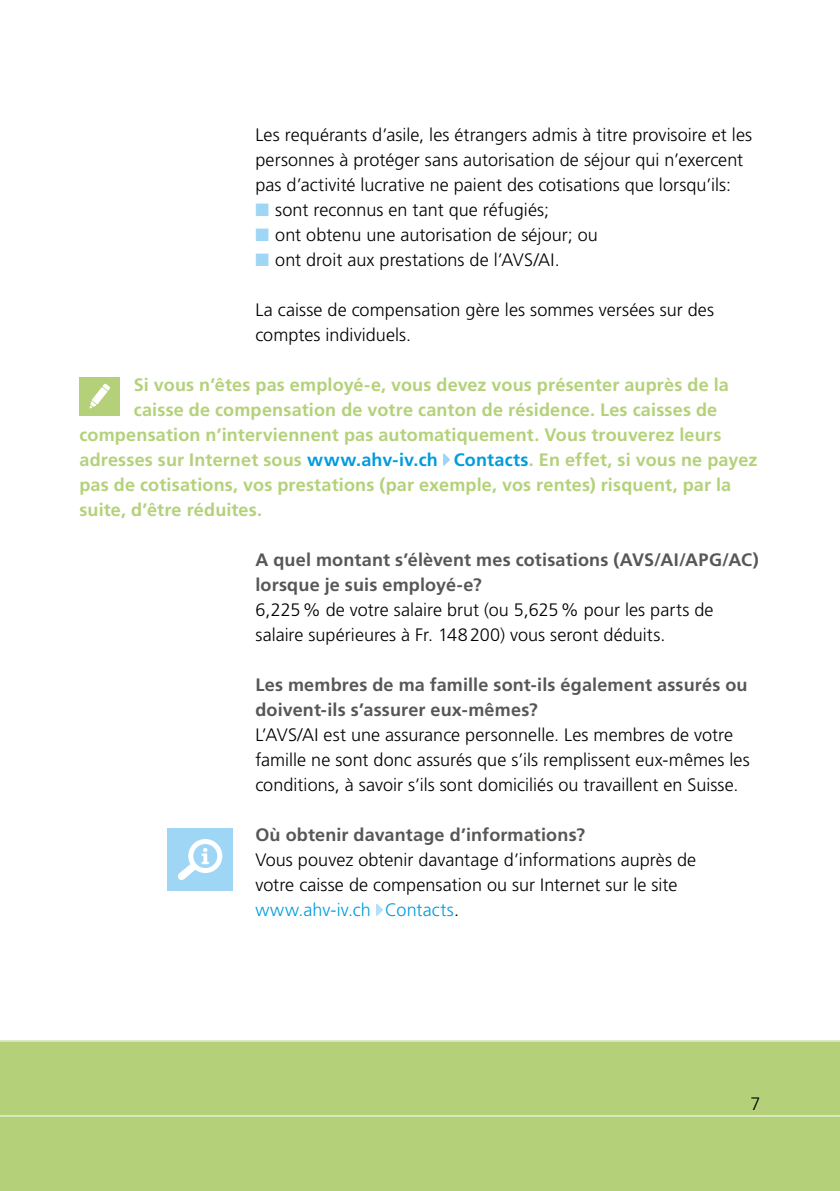
<style>
.page{position:relative;width:840px;height:1191px;background:#fff}
.page>*{position:absolute;margin:0;border:0;box-sizing:border-box;transform-origin:0 0}
.SEM_04_-_Fliesstext{font:300 18px/25px "Frutiger LT Std";letter-spacing:.005em;color:#000}
.SEM_11_-_BOX-A{font:700 18px "Frutiger LT Std";letter-spacing:.01em;color:#b4d17a}
.SEM_03_-_Untertitel{font:700 18px/25px "Frutiger LT Std";letter-spacing:.01em;color:#575756}
.s1{color:#9fd6f6}
.s2{color:#009cde}
</style>
<div class="page">
<div style="left:0;top:1041px;width:839px;height:150px;background:#b4d17a"></div>
<hr style="left:0;top:1115px;width:839px;height:1px;background:#fff">
<div style="left:167px;top:828px;width:65px;height:63px;background:#9fd6f6"></div>
<div style="left:188px;top:839px;width:34px;height:34px;border:5px solid #fff;border-radius:50%"></div>
<svg style="left:177px;top:847px;width:31px;height:33px"></svg>
<div style="left:79px;top:377px;width:40px;height:38px;background:#b4d17a"></div>
<svg style="left:89px;top:383px;width:21px;height:26px"></svg>
<svg style="left:443px;top:453px;width:7px;height:13px"></svg>
<svg style="left:376px;top:904px;width:7px;height:12px"></svg>
<p class="SEM_04_-_Fliesstext" style="left:255px;top:122px;width:498px">Les requérants d’asile, les étrangers admis à titre provisoire et les personnes à protéger sans autorisation de séjour qui n’exercent pas d’activité lucrative ne paient des cotisations que lorsqu’ils:</p>
<p class="SEM_04_-_Fliesstext" style="left:255px;top:197px;width:295px"><span class="s1">■</span> sont reconnus en tant que réfugiés;</p>
<p class="SEM_04_-_Fliesstext" style="left:255px;top:222px;width:344px"><span class="s1">■</span> ont obtenu une autorisation de séjour; ou</p>
<p class="SEM_04_-_Fliesstext" style="left:255px;top:247px;width:306px"><span class="s1">■</span> ont droit aux prestations de l’AVS/AI.</p>
<p class="SEM_04_-_Fliesstext" style="left:255px;top:297px;width:460px">La caisse de compensation gère les sommes versées sur des comptes individuels.</p>
<p class="SEM_11_-_BOX-A" style="left:134px;top:374px;width:596px">Si vous n’êtes pas employé-e, vous devez vous présenter auprès de la</p>
<p class="SEM_11_-_BOX-A" style="left:134px;top:399px;width:584px">caisse de compensation de votre canton de résidence. Les caisses de</p>
<p class="SEM_11_-_BOX-A" style="left:79px;top:424px;width:643px">compensation n’interviennent pas automatiquement. Vous trouverez leurs</p>
<p class="SEM_11_-_BOX-A" style="left:79px;top:449px;width:679px">adresses sur Internet sous <span class="s2">www.ahv-iv.ch Contacts</span>. En effet, si vous ne payez</p>
<p class="SEM_11_-_BOX-A" style="left:79px;top:474px;width:653px">pas de cotisations, vos prestations (par exemple, vos rentes) risquent, par la</p>
<p class="SEM_11_-_BOX-A" style="left:79px;top:499px;width:184px">suite, d’être réduites.</p>
<p class="SEM_03_-_Untertitel" style="left:255px;top:547px;width:504px">A quel montant s’élèvent mes cotisations (AVS/AI/APG/AC) lorsque je suis employé-e?</p>
<p class="SEM_04_-_Fliesstext" style="left:255px;top:597px;width:459px">6,225% de votre salaire brut (ou 5,625% pour les parts de salaire supérieures à Fr. 148200) vous seront déduits.</p>
<p class="SEM_03_-_Untertitel" style="left:255px;top:672px;width:493px">Les membres de ma famille sont-ils également assurés ou doivent-ils s’assurer eux-mêmes?</p>
<p class="SEM_04_-_Fliesstext" style="left:255px;top:722px;width:495px">L’AVS/AI est une assurance personnelle. Les membres de votre famille ne sont donc assurés que s’ils remplissent eux-mêmes les conditions, à savoir s’ils sont domiciliés ou travaillent en Suisse.</p>
<p class="SEM_03_-_Untertitel" style="left:255px;top:822px;width:331px">Où obtenir davantage d’informations?</p>
<p class="SEM_04_-_Fliesstext" style="left:255px;top:847px;width:442px">Vous pouvez obtenir davantage d’informations auprès de votre caisse de compensation ou sur Internet sur le site <span class="s2">www.ahv-iv.ch Contacts</span>.</p>
<p class="SEM_04_-_Fliesstext" style="left:750px;top:1091px;width:12px">7</p>
</div>
